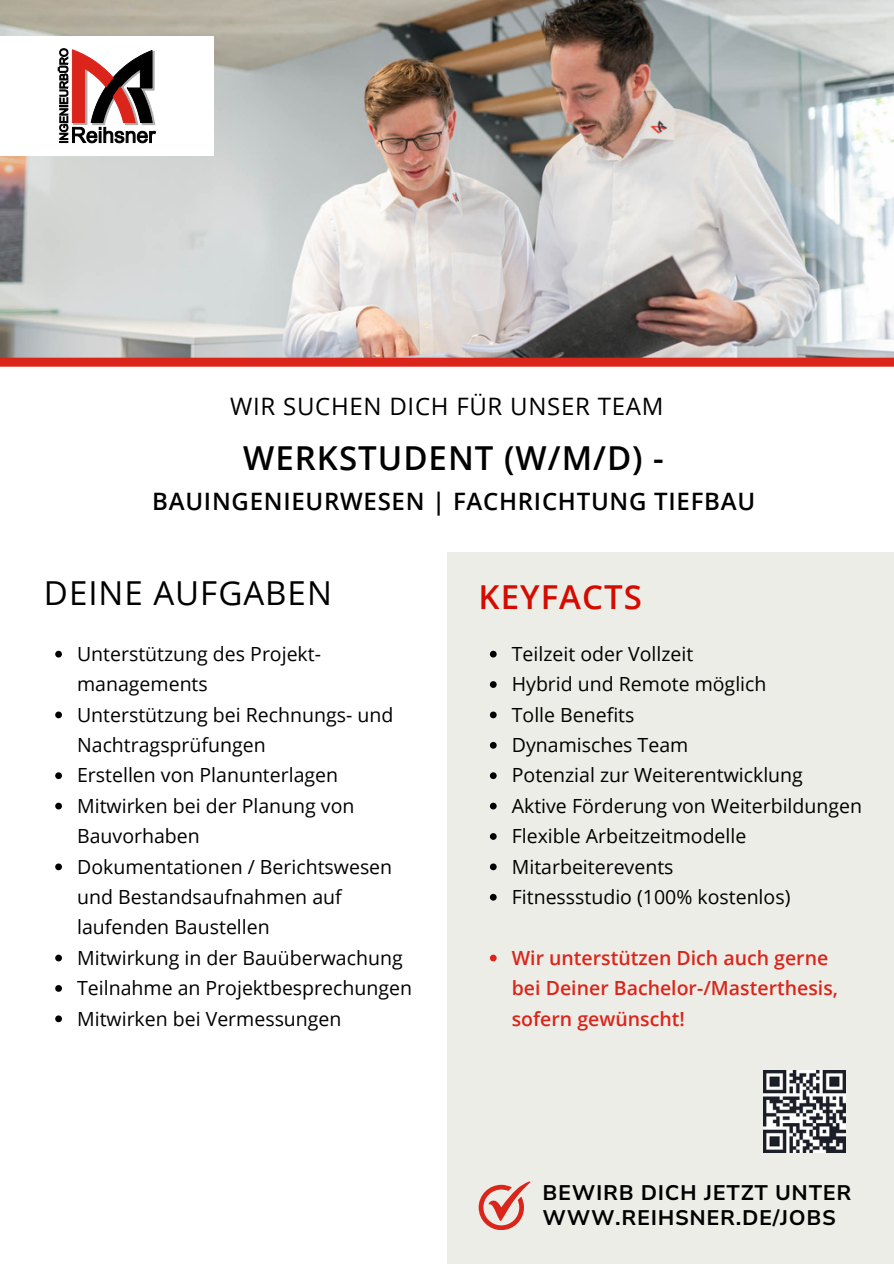
<style>
.page{position:relative;width:894px;height:1264px;background:#fff}
.page>*{position:absolute;margin:0;border:0;box-sizing:border-box;transform-origin:0 0}
.t1{font:600 33px "Open Sans";letter-spacing:.03em;color:#000}
.t2{font:33px "Open Sans";letter-spacing:.03em;color:#000}
.t3{font:600 33px "Open Sans";letter-spacing:.03em;color:#d60b00}
.t4{font:600 24px "Open Sans";letter-spacing:.03em;color:#000}
.t5{font:24px "Open Sans";letter-spacing:.03em;color:#000}
.t6{font:700 21px/24.8px "Nunito Sans 10 pt";letter-spacing:.03em;color:#000}
.t7{font:19.5px/30.3px "Open Sans";color:#000}
.t8{font:600 19.5px/30.3px "Open Sans";color:#db251a}
</style>
<div class="page">
<img style="left:0;top:0;width:893px;height:358px">
<div style="left:0;top:36px;width:213px;height:119px;background:#fff"></div>
<svg style="left:58px;top:49px;width:98px;height:94px"></svg>
<div style="left:0;top:358px;width:893px;height:9px;background:#db251a"></div>
<div style="left:446px;top:553px;width:447px;height:710px;background:#edede8"></div>
<img style="left:763px;top:1070px;width:82px;height:82px">
<svg style="left:55px;top:650px;width:7px;height:7px"></svg>
<svg style="left:55px;top:711px;width:7px;height:7px"></svg>
<svg style="left:55px;top:772px;width:7px;height:7px"></svg>
<svg style="left:55px;top:802px;width:7px;height:7px"></svg>
<svg style="left:55px;top:863px;width:7px;height:7px"></svg>
<svg style="left:55px;top:954px;width:7px;height:7px"></svg>
<svg style="left:55px;top:985px;width:7px;height:6px"></svg>
<svg style="left:55px;top:1015px;width:7px;height:7px"></svg>
<svg style="left:489px;top:650px;width:7px;height:7px"></svg>
<svg style="left:489px;top:681px;width:7px;height:7px"></svg>
<svg style="left:489px;top:711px;width:7px;height:7px"></svg>
<svg style="left:489px;top:742px;width:7px;height:6px"></svg>
<svg style="left:489px;top:772px;width:7px;height:7px"></svg>
<svg style="left:489px;top:802px;width:7px;height:7px"></svg>
<svg style="left:489px;top:833px;width:7px;height:6px"></svg>
<svg style="left:489px;top:863px;width:7px;height:7px"></svg>
<svg style="left:489px;top:893px;width:7px;height:7px"></svg>
<svg style="left:489px;top:954px;width:7px;height:7px"></svg>
<svg style="left:478px;top:1181px;width:52px;height:48px"></svg>
<h3 class="t5" style="left:230px;top:389px;width:434px">WIR SUCHEN DICH FÜR UNSER TEAM</h3>
<h2 class="t1" style="left:243px;top:434px;width:422px">WERKSTUDENT (W/M/D) -</h2>
<h2 class="t4" style="left:152px;top:484px;width:604px">BAUINGENIEURWESEN | FACHRICHTUNG TIEFBAU</h2>
<p class="t2" style="left:44px;top:569px;width:289px">DEINE AUFGABEN</p>
<p class="t7" style="left:77px;top:638px;width:245px">Unterstützung des Projekt&shy;managements</p>
<p class="t7" style="left:77px;top:699px;width:317px">Unterstützung bei Rechnungs- und<br>Nachtragsprüfungen</p>
<p class="t7" style="left:77px;top:759px;width:262px">Erstellen von Planunterlagen</p>
<p class="t7" style="left:77px;top:790px;width:279px">Mitwirken bei der Planung von<br>Bauvorhaben</p>
<p class="t7" style="left:77px;top:850px;width:316px">Dokumentationen / Berichtswesen und Bestandsaufnahmen auf laufenden Baustellen</p>
<p class="t7" style="left:77px;top:942px;width:327px">Mitwirkung in der Bauüberwachung</p>
<p class="t7" style="left:77px;top:972px;width:336px">Teilnahme an Projektbesprechungen</p>
<h1 class="t7" style="left:77px;top:1002px;width:266px">Mitwirken bei Vermessungen</h1>
<p class="t3" style="left:478px;top:574px;width:165px">KEYFACTS</p>
<p class="t7" style="left:511px;top:638px;width:183px">Teilzeit oder Vollzeit</p>
<p class="t7" style="left:511px;top:668px;width:256px">Hybrid und Remote möglich</p>
<p class="t7" style="left:511px;top:699px;width:124px">Tolle Benefits</p>
<p class="t7" style="left:511px;top:729px;width:178px">Dynamisches Team</p>
<p class="t7" style="left:511px;top:759px;width:292px">Potenzial zur Weiterentwicklung</p>
<p class="t7" style="left:511px;top:790px;width:351px">Aktive Förderung von Weiterbildungen</p>
<p class="t7" style="left:511px;top:820px;width:236px">Flexible Arbeitzeitmodelle</p>
<p class="t7" style="left:511px;top:850px;width:163px">Mitarbeiterevents</p>
<p class="t7" style="left:511px;top:881px;width:280px">Fitnessstudio (100% kostenlos)</p>
<p class="t8" style="left:511px;top:942px;width:327px">Wir unterstützen Dich auch gerne bei Deiner Bachelor-/Masterthesis, sofern gewünscht!</p>
<p class="t6" style="left:542px;top:1181px;width:310px">BEWIRB DICH JETZT UNTER<br>WWW.REIHSNER.DE/JOBS</p>
</div>
